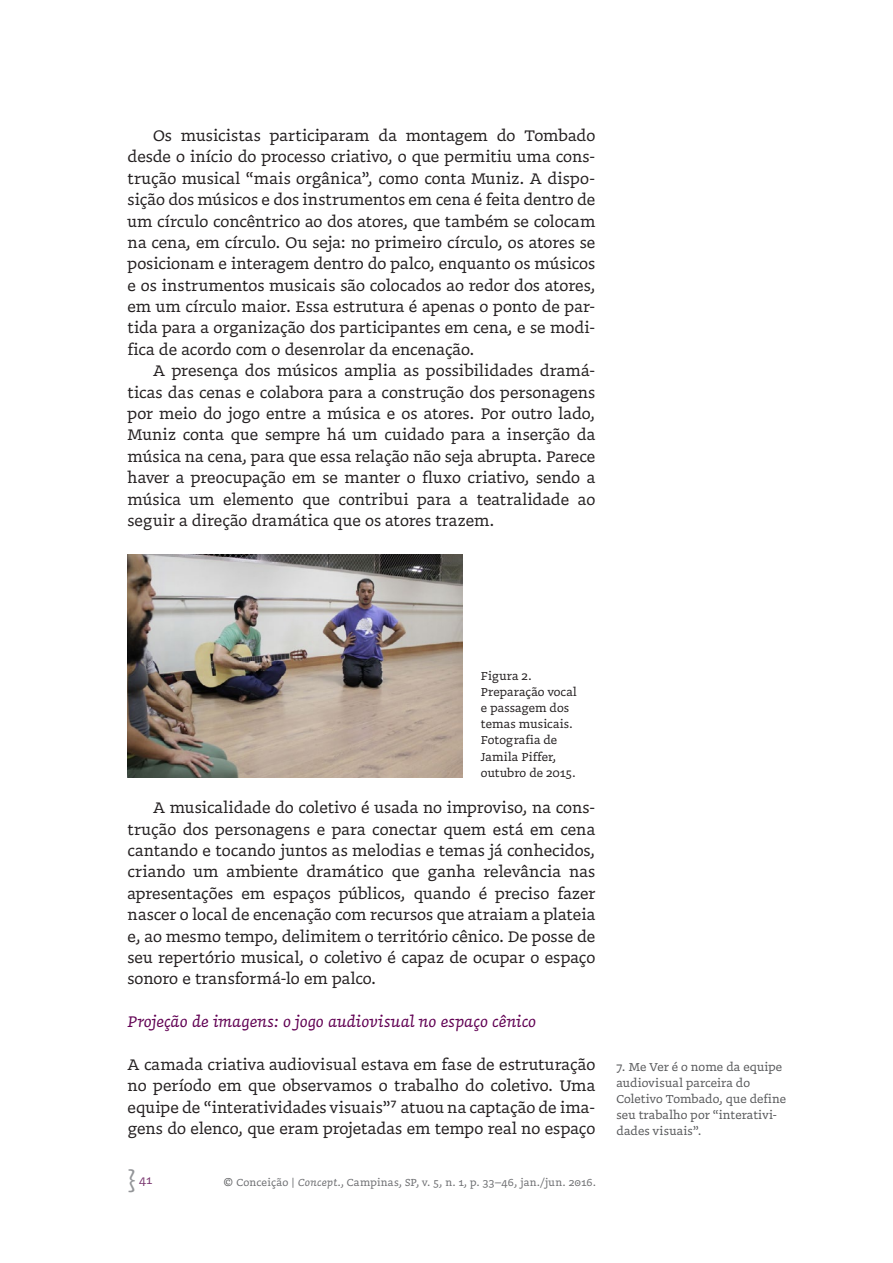
<style>
.page{position:relative;width:893px;height:1263px;background:#fff}
.page>*{position:absolute;margin:0;border:0;box-sizing:border-box;transform-origin:0 0}
.corpo_do_texto{font:18px/21.3px "Doko";color:#231f20;text-align:justify}
.corpo_do_texto-2{font:italic 18px "Doko";letter-spacing:.02em;color:#610053}
.notas{font:13.5px/16.2px "Doko";letter-spacing:.005em;color:#57585a}
.notas-2{font:13.5px/16.2px "Doko";letter-spacing:.01em;color:#231f20}
.t1{font:13.5px "Doko";color:#76326c}
.t2{font:12px "Doko";letter-spacing:.025em;color:#6c6d70}
.s1{font-size:27px;color:#939598}
.s2{font-size:13.5px;color:#57585a}
.s3{font-style:italic}
</style>
<div class="page">
<img style="left:128px;top:554px;width:334px;height:224px">
<p class="corpo_do_texto" style="left:128px;top:125px;width:469px;text-indent:26px">Os musicistas participaram da montagem do Tombado desde o início do processo criativo, o que permitiu uma cons&shy;trução musical “mais orgânica”, como conta Muniz. A dispo&shy;sição dos músicos e dos instrumentos em cena é feita dentro de um círculo concêntrico ao dos atores, que também se colocam na cena, em círculo. Ou seja: no primeiro círculo, os atores se posicionam e interagem dentro do palco, enquanto os músicos e os instrumentos musicais são colocados ao redor dos atores, em um círculo maior. Essa estrutura é apenas o ponto de par&shy;tida para a organização dos participantes em cena, e se modi&shy;fica de acordo com o desenrolar da encenação.</p>
<p class="corpo_do_texto" style="left:128px;top:360px;width:469px;text-indent:26px">A presença dos músicos amplia as possibilidades dramá&shy;ticas das cenas e colabora para a construção dos personagens por meio do jogo entre a música e os atores. Por outro lado, Muniz conta que sempre há um cuidado para a inserção da música na cena, para que essa relação não seja abrupta. Parece haver a preocupação em se manter o fluxo criativo, sendo a música um elemento que contribui para a teatralidade ao seguir a direção dramática que os atores trazem.</p>
<p class="notas-2" style="left:481px;top:667px;width:97px">Figura 2.<br>Preparação vocal e passagem dos temas musicais.<br>Fotografia de<br>Jamila Piffer, outubro de 2015.</p>
<p class="corpo_do_texto" style="left:128px;top:797px;width:469px;text-indent:26px">A musicalidade do coletivo é usada no improviso, na cons&shy;trução dos personagens e para conectar quem está em cena cantando e tocando juntos as melodias e temas já conhecidos, criando um ambiente dramático que ganha relevância nas apresentações em espaços públicos, quando é preciso fazer nascer o local de encenação com recursos que atraiam a plateia e, ao mesmo tempo, delimitem o território cênico. De posse de seu repertório musical, o coletivo é capaz de ocupar o espaço sonoro e transformá-lo em palco.</p>
<p class="corpo_do_texto-2" style="left:128px;top:1011px;width:410px">Projeção de imagens: o jogo audiovisual no espaço cênico</p>
<p class="corpo_do_texto" style="left:128px;top:1053px;width:469px">A camada criativa audiovisual estava em fase de estruturação no período em que observamos o trabalho do coletivo. Uma equipe de “interatividades visuais”⁷ atuou na captação de ima&shy;gens do elenco, que eram projetadas em tempo real no espaço</p>
<p class="t1" style="left:127px;top:1172px;width:27px"><span class="s1">}</span>41</p>
<p class="t2" style="left:223px;top:1175px;width:375px"><span class="s2">©</span> Conceição | <span class="s3">Concept.</span>, Campinas, SP, v. 5, n. 1, p. 33–46, jan./jun. 2016.</p>
<p class="notas" style="left:617px;top:1058px;width:171px">7. Me Ver é o nome da equipe audiovisual parceira do<br>Coletivo Tombado, que define seu trabalho por “interativi&shy;dades visuais”.</p>
</div>
